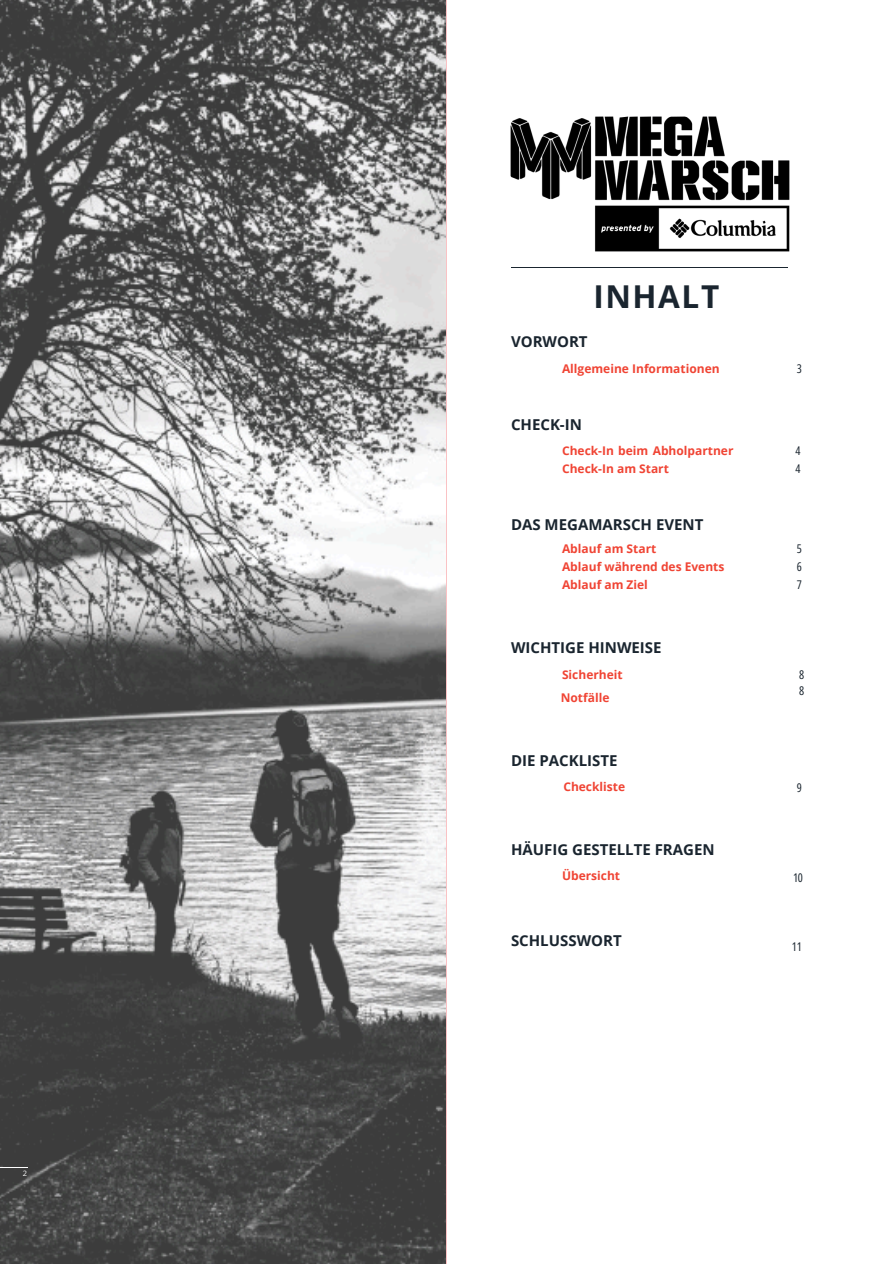
<style>
.page{position:relative;width:894px;height:1264px;background:#fff}
.page>*{position:absolute;margin:0;border:0;box-sizing:border-box;transform-origin:0 0}
.t1{font:700 31.5px "Open Sans";letter-spacing:.05em;color:#1a252f}
.t2{font:700 15px "Open Sans";color:#1a252f}
.t3{font:700 12px/18px "Open Sans";color:#f04434}
.t4{font:12px/18px "Open Sans Condensed";color:#1a252f}
.t5{font:7.5px "Open Sans";color:#fff}
</style>
<div class="page">
<img style="left:0;top:0;width:446px;height:1263px">
<svg style="left:0;top:1167px;width:27px;height:1px"></svg>
<hr style="left:511px;top:267px;width:276px;height:1px;background:#1a252f">
<img style="left:510px;top:116px;width:280px;height:136px">
<p class="t5" style="left:23px;top:1167px;width:6px">2</p>
<p class="t1" style="left:593px;top:274px;width:127px">INHALT</p>
<h1 class="t2" style="left:511px;top:331px;width:78px">VORWORT</h1>
<p class="t3" style="left:562px;top:359px;width:159px">Allgemeine Informationen</p>
<p class="t2" style="left:511px;top:414px;width:72px">CHECK-IN</p>
<p class="t3" style="left:562px;top:441px;width:173px">Check-In beim Abholpartner<br>Check-In am Start</p>
<h2 class="t2" style="left:511px;top:514px;width:194px">DAS MEGAMARSCH EVENT</h2>
<p class="t3" style="left:562px;top:539px;width:164px">Ablauf am Start<br>Ablauf während des Events<br>Ablauf am Ziel</p>
<p class="t2" style="left:511px;top:637px;width:152px">WICHTIGE HINWEISE</p>
<h2 class="t3" style="left:562px;top:665px;width:62px">Sicherheit</h2>
<h2 class="t3" style="left:560px;top:688px;width:50px">Notfälle</h2>
<h2 class="t2" style="left:511px;top:749px;width:108px">DIE PACKLISTE</h2>
<h3 class="t3" style="left:563px;top:777px;width:63px">Checkliste</h3>
<h3 class="t2" style="left:511px;top:838px;width:205px">HÄUFIG GESTELLTE FRAGEN</h3>
<p class="t3" style="left:562px;top:866px;width:60px">Übersicht</p>
<h3 class="t2" style="left:511px;top:930px;width:112px">SCHLUSSWORT</h3>
<h3 class="t4" style="left:796px;top:359px;width:7px">3</h3>
<h3 class="t4" style="left:795px;top:441px;width:7px">4<br>4</h3>
<p class="t4" style="left:796px;top:539px;width:7px;text-align:justify">5<br>6<br>7</p>
<h2 class="t4" style="left:798px;top:666px;width:7px;line-height:15.8px">8<br>8</h2>
<p class="t4" style="left:796px;top:778px;width:7px">9</p>
<h3 class="t4" style="left:792px;top:868px;width:12px">10</h3>
<h2 class="t4" style="left:791px;top:937px;width:12px">11</h2>
</div>
